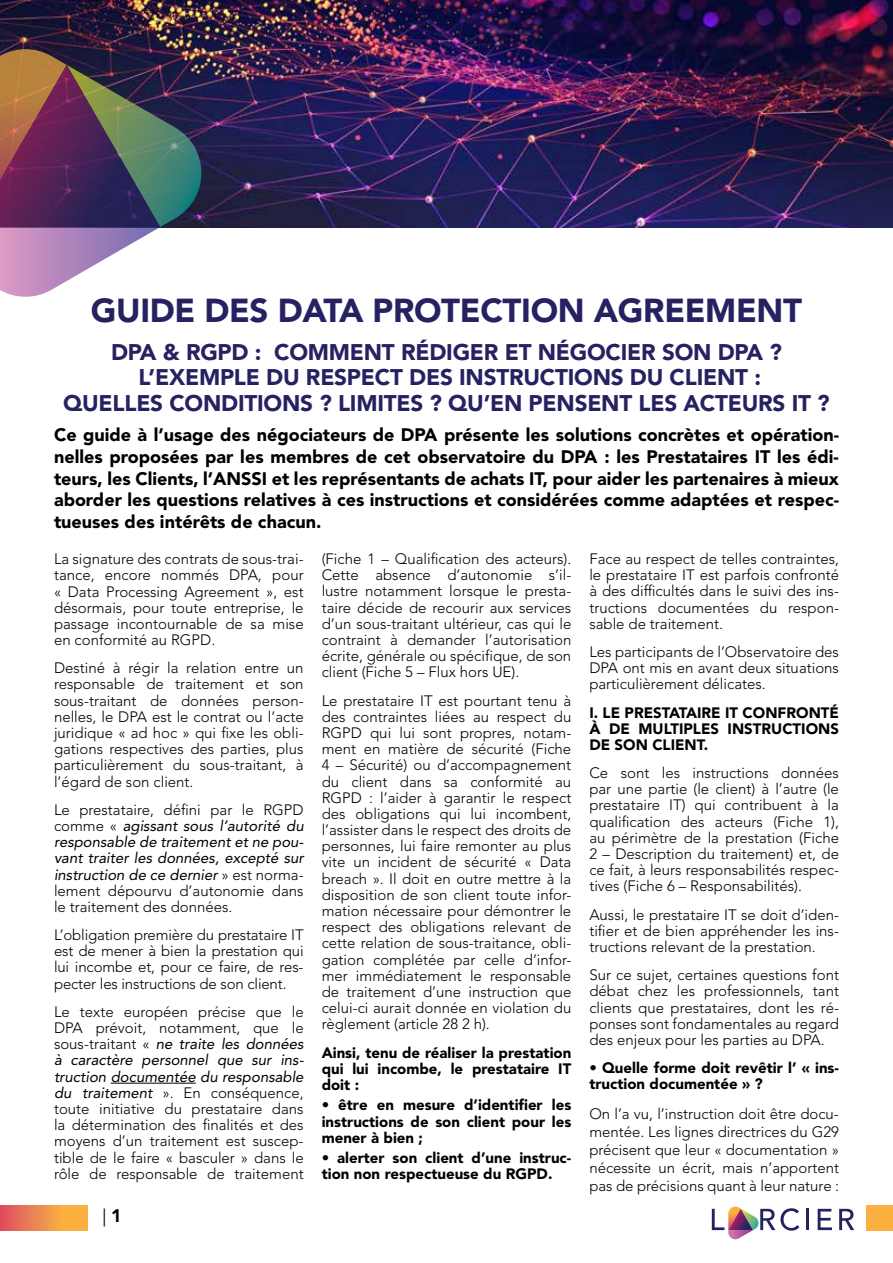
<style>
.page{position:relative;width:893px;height:1263px;background:#fff}
.page>*{position:absolute;margin:0;border:0;box-sizing:border-box;transform-origin:0 0}
.t1{font:900 33px "Avenir LT Std";letter-spacing:-.01em;color:#262262}
.t2{font:900 22.5px/25.8px "Avenir LT Std";letter-spacing:-.01em;color:#262262;text-align:center}
.t3{font:900 18px/21.6px "Avenir LT Std";color:#000;text-align:justify}
.t4{font:18px "Avenir LT Std";color:#000}
.t5{font:300 15px/16.2px "Avenir LT Std";color:#000;text-align:justify}
.t6{font:900 15px/16.2px "Avenir LT Std";color:#000;text-align:justify}
.t7{font:italic 15px/16.2px "Avenir LT Std";color:#000;text-align:justify}
.s1{font-weight:300;font-style:normal}
.s2{font-weight:400;font-style:italic}
.s3{font-weight:900}
</style>
<div class="page">
<hr style="left:806px;top:1209px;width:3px;height:21px;background:#262262">
<svg style="left:818px;top:1209px;width:14px;height:21px"></svg>
<svg style="left:839px;top:1209px;width:15px;height:21px"></svg>
<svg style="left:712px;top:1206px;width:87px;height:34px"></svg>
<div style="left:866px;top:1205px;width:27px;height:26px;background:#fbb040"></div>
<svg style="left:0;top:1205px;width:87px;height:26px;background:#ef8b4d"></svg>
<hr style="left:111px;top:1083px;width:85px;height:1px;background:#000">
<img style="left:0;top:0;width:893px;height:227px">
<svg style="left:0;top:49px;width:203px;height:248px;background:#7a687a"></svg>
<h1 class="t1" style="left:91px;top:290px;width:713px">GUIDE DES DATA PROTECTION AGREEMENT</h1>
<h2 class="t2" style="left:63px;top:339px;width:768px">DPA &amp; RGPD : COMMENT RÉDIGER ET NÉGOCIER SON DPA ?<br>L’EXEMPLE DU RESPECT DES INSTRUCTIONS DU CLIENT :<br>QUELLES CONDITIONS ? LIMITES ? QU’EN PENSENT LES ACTEURS IT ?</h2>
<p class="t3" style="left:54px;top:424px;width:786px">Ce guide à l’usage des négociateurs de DPA présente les solutions concrètes et opération&shy;nelles proposées par les membres de cet observatoire du DPA : les Prestataires IT les édi&shy;teurs, les Clients, l’ANSSI et les représentants de achats IT, pour aider les partenaires à mieux aborder les questions relatives à ces instructions et considérées comme adaptées et respec&shy;tueuses des intérêts de chacun.</p>
<p class="t5" style="left:54px;top:551px;width:251px">La signature des contrats de sous-trai&shy;tance, encore nommés DPA, pour « Data Processing Agreement », est désormais, pour toute entreprise, le passage incontournable de sa mise en conformité au RGPD.</p>
<p class="t5" style="left:54px;top:660px;width:251px">Destiné à régir la relation entre un responsable de traitement et son sous-traitant de données person&shy;nelles, le DPA est le contrat ou l’acte juridique « ad hoc » qui fixe les obli&shy;gations respectives des parties, plus particulièrement du sous-traitant, à l’égard de son client.</p>
<p class="t7" style="left:54px;top:802px;width:251px"><span class="s1">Le prestataire, défini par le RGPD comme «</span> agissant sous l’autorité du responsable de traitement et ne pou&shy;vant traiter les données, excepté sur instruction de ce dernier <span class="s1">» est norma&shy;lement dépourvu d’autonomie dans le traitement des données.</span></p>
<p class="t5" style="left:54px;top:927px;width:251px">L’obligation première du prestataire IT est de mener à bien la prestation qui lui incombe et, pour ce faire, de res&shy;pecter les instructions de son client.</p>
<p class="t5" style="left:54px;top:1004px;width:251px">Le texte européen précise que le DPA prévoit, notamment, que le sous-traitant « <span class="s2">ne traite les données à caractère personnel que sur ins&shy;truction documentée du responsable du traitement</span> ». En conséquence, toute initiative du prestataire dans la détermination des finalités et des moyens d’un traitement est suscep&shy;tible de le faire « basculer » dans le rôle de responsable de traitement</p>
<p class="t5" style="left:322px;top:551px;width:251px">(Fiche 1 – Qualification des acteurs).<br>Cette absence d’autonomie s’il&shy;lustre notamment lorsque le presta&shy;taire décide de recourir aux services d’un sous-traitant ultérieur, cas qui le contraint à demander l’autorisation écrite, générale ou spécifique, de son client (Fiche 5 – Flux hors UE).</p>
<p class="t5" style="left:322px;top:692px;width:251px">Le prestataire IT est pourtant tenu à des contraintes liées au respect du RGPD qui lui sont propres, notam&shy;ment en matière de sécurité (Fiche 4 – Sécurité) ou d’accompagnement du client dans sa conformité au RGPD : l’aider à garantir le respect des obligations qui lui incombent, l’assister dans le respect des droits de personnes, lui faire remonter au plus vite un incident de sécurité « Data breach ». Il doit en outre mettre à la disposition de son client toute infor&shy;mation nécessaire pour démontrer le respect des obligations relevant de cette relation de sous-traitance, obli&shy;gation complétée par celle d’infor&shy;mer immédiatement le responsable de traitement d’une instruction que celui-ci aurait donnée en violation du règlement (article 28 2 h).</p>
<p class="t6" style="left:322px;top:1044px;width:251px">Ainsi, tenu de réaliser la prestation qui lui incombe, le prestataire IT doit :</p>
<p class="t6" style="left:322px;top:1097px;width:251px">• être en mesure d’identifier les instructions de son client pour les mener à bien ;</p>
<p class="t6" style="left:322px;top:1150px;width:251px">• alerter son client d’une instruc&shy;tion non respectueuse du RGPD.</p>
<p class="t5" style="left:589px;top:551px;width:251px">Face au respect de telles contraintes, le prestataire IT est parfois confronté à des difficultés dans le suivi des ins&shy;tructions documentées du respon&shy;sable de traitement.</p>
<p class="t5" style="left:589px;top:644px;width:251px">Les participants de l’Observatoire des DPA ont mis en avant deux situations particulièrement délicates.</p>
<p class="t6" style="left:589px;top:704px;width:251px">I. LE PRESTATAIRE IT CONFRONTÉ À DE MULTIPLES INSTRUCTIONS DE SON CLIENT.</p>
<p class="t5" style="left:589px;top:765px;width:251px">Ce sont les instructions données par une partie (le client) à l’autre (le prestataire IT) qui contribuent à la qualification des acteurs (Fiche 1), au périmètre de la prestation (Fiche 2 – Description du traitement) et, de ce fait, à leurs responsabilités respec&shy;tives (Fiche 6 – Responsabilités).</p>
<p class="t5" style="left:589px;top:906px;width:251px">Aussi, le prestataire IT se doit d’iden&shy;tifier et de bien appréhender les ins&shy;tructions relevant de la prestation.</p>
<p class="t5" style="left:589px;top:967px;width:251px">Sur ce sujet, certaines questions font débat chez les professionnels, tant clients que prestataires, dont les ré&shy;ponses sont fondamentales au regard des enjeux pour les parties au DPA.</p>
<p class="t6" style="left:589px;top:1060px;width:251px">• Quelle forme doit revêtir l’ « ins&shy;truction documentée » ?</p>
<p class="t5" style="left:589px;top:1105px;width:251px;line-height:18px">On l’a vu, l’instruction doit être docu&shy;mentée. Les lignes directrices du G29 précisent que leur « documentation » nécessite un écrit, mais n’apportent pas de précisions quant à leur nature :</p>
<p class="t4" style="left:102px;top:1205px;width:21px">| <span class="s3">1</span></p>
</div>
